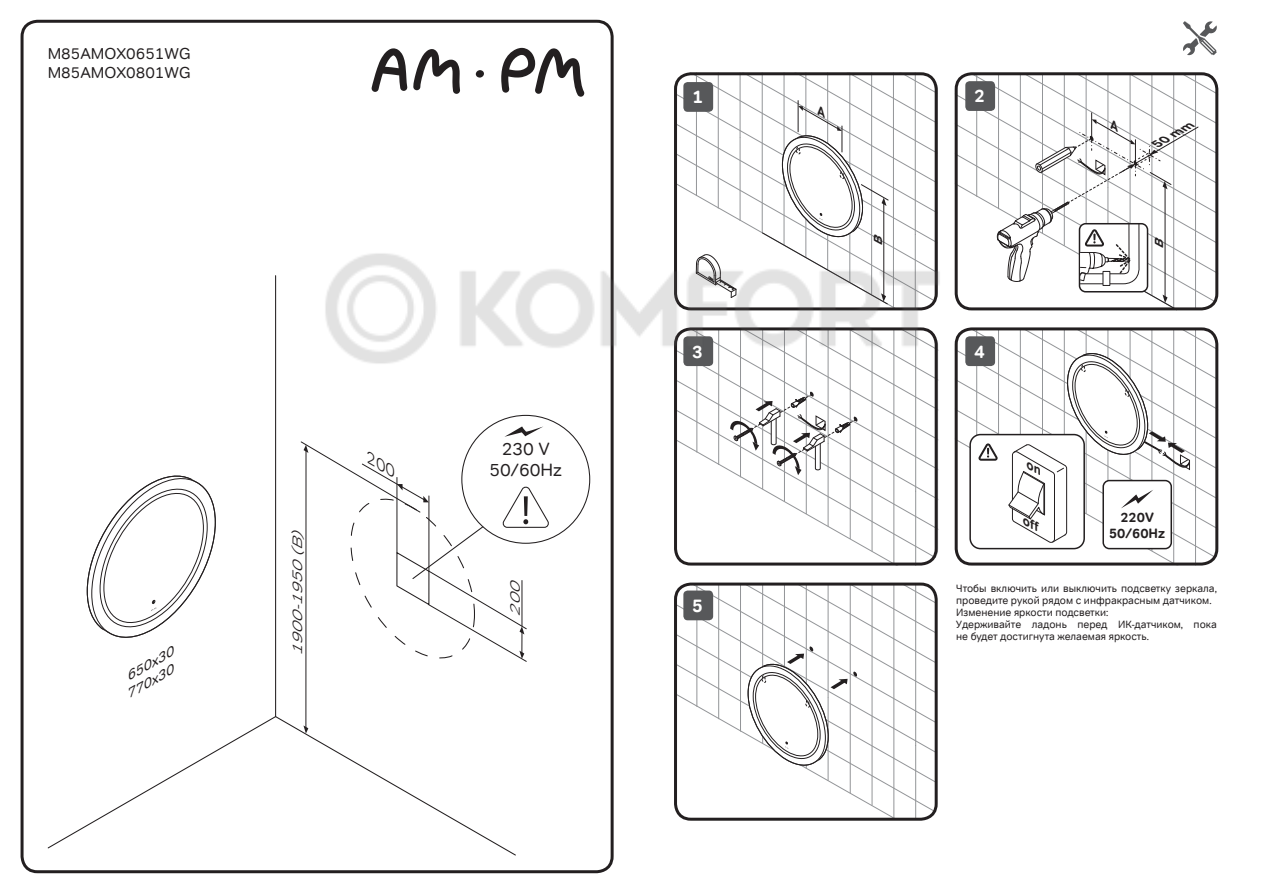
<style>
.page{position:relative;width:1263px;height:893px;background:#fff}
.page>*{position:absolute;margin:0;border:0;box-sizing:border-box;transform-origin:0 0}
.t1{font:700 18px "Tondo Corp";color:#fff}
.t2{font:17.7px/21.1px "Tondo Corp";color:#231f20;text-align:center}
.t3{font:15.6px/18.8px "Tondo Corp";color:#231f20}
.t4{font:italic 300 13.8px "Tondo Corp";color:#231f20;scale:1.33 1}
.t5{font:700 13.5px/16.2px "Tondo Corp";color:#231f20;text-align:center}
.t6{font:italic 12.9px/15.5px "Tondo Corp";color:#231f20;scale:1.16 1}
.t7{font:italic 700 11.85px "Tondo Corp";color:#231f20;scale:1.14 1}
.t8{font:italic 700 11.55px "Tondo Corp";color:#231f20;scale:1.16 1}
.t9{font:10.5px/12px "Tondo Corp";color:#231f20}
</style>
<div class="page">
<hr style="left:937px;top:591px;width:1px;height:229px;background:#939598">
<hr style="left:275px;top:276px;width:1px;height:441px;background:#231f20">
<hr style="left:306px;top:448px;width:1px;height:280px;background:#231f20">
<svg style="left:47px;top:715px;width:469px;height:141px"></svg>
<div style="left:21px;top:20px;width:593px;height:853px;border:3px solid #231f20;border-radius:16px"></div>
<svg style="left:371px;top:48px;width:214px;height:49px"></svg>
<svg style="left:1183px;top:21px;width:34px;height:34px"></svg>
<svg style="left:86px;top:475px;width:130px;height:163px"></svg>
<svg style="left:675px;top:585px;width:262px;height:235px"></svg>
<svg style="left:675px;top:377px;width:263px;height:189px"></svg>
<img style="left:325px;top:239px;width:615px;height:138px">
<svg style="left:955px;top:329px;width:263px;height:236px"></svg>
<svg style="left:301px;top:414px;width:290px;height:255px"></svg>
<svg style="left:675px;top:73px;width:263px;height:236px"></svg>
<svg style="left:955px;top:73px;width:263px;height:238px"></svg>
<h3 class="t3" style="left:48px;top:44px;width:144px">M85AMOX0651WG<br>M85AMOX0801WG</h3>
<p class="t6" style="left:114px;top:675px;width:55px;text-indent:9px;rotate:-30deg">650x30<br>770х30</p>
<h3 class="t4" style="left:289px;top:656px;width:101px;rotate:-90deg">1900-1950(B)</h3>
<h2 class="t2" style="left:489px;top:438px;width:74px">230 V<br>50/60Hz</h2>
<h3 class="t4" style="left:507px;top:617px;width:34px;rotate:-90deg">200</h3>
<h1 class="t1" style="left:692px;top:86px;width:12px">1</h1>
<h1 class="t1" style="left:692px;top:340px;width:12px">3</h1>
<h1 class="t1" style="left:692px;top:594px;width:12px">5</h1>
<h1 class="t1" style="left:974px;top:85px;width:12px">2</h1>
<p class="t8" style="left:1152px;top:138px;width:40px;rotate:-30deg">50 mm</p>
<p class="t7" style="left:870px;top:246px;width:16px;rotate:-90deg">В</p>
<p class="t7" style="left:1152px;top:249px;width:16px;rotate:-90deg">В</p>
<h1 class="t1" style="left:974px;top:340px;width:12px">4</h1>
<p class="t5" style="left:1109px;top:509px;width:58px">220V<br>50/60Hz</p>
<p class="t9" style="left:956px;top:582px;width:262px">Чтобы включить или выключить подсветку зеркала, проведите рукой рядом с инфракрасным датчиком.<br>Изменение яркости подсветки:<br>Удерживайте ладонь перед ИК-датчиком, пока не будет достигнута желаемая яркость.</p>
</div>
